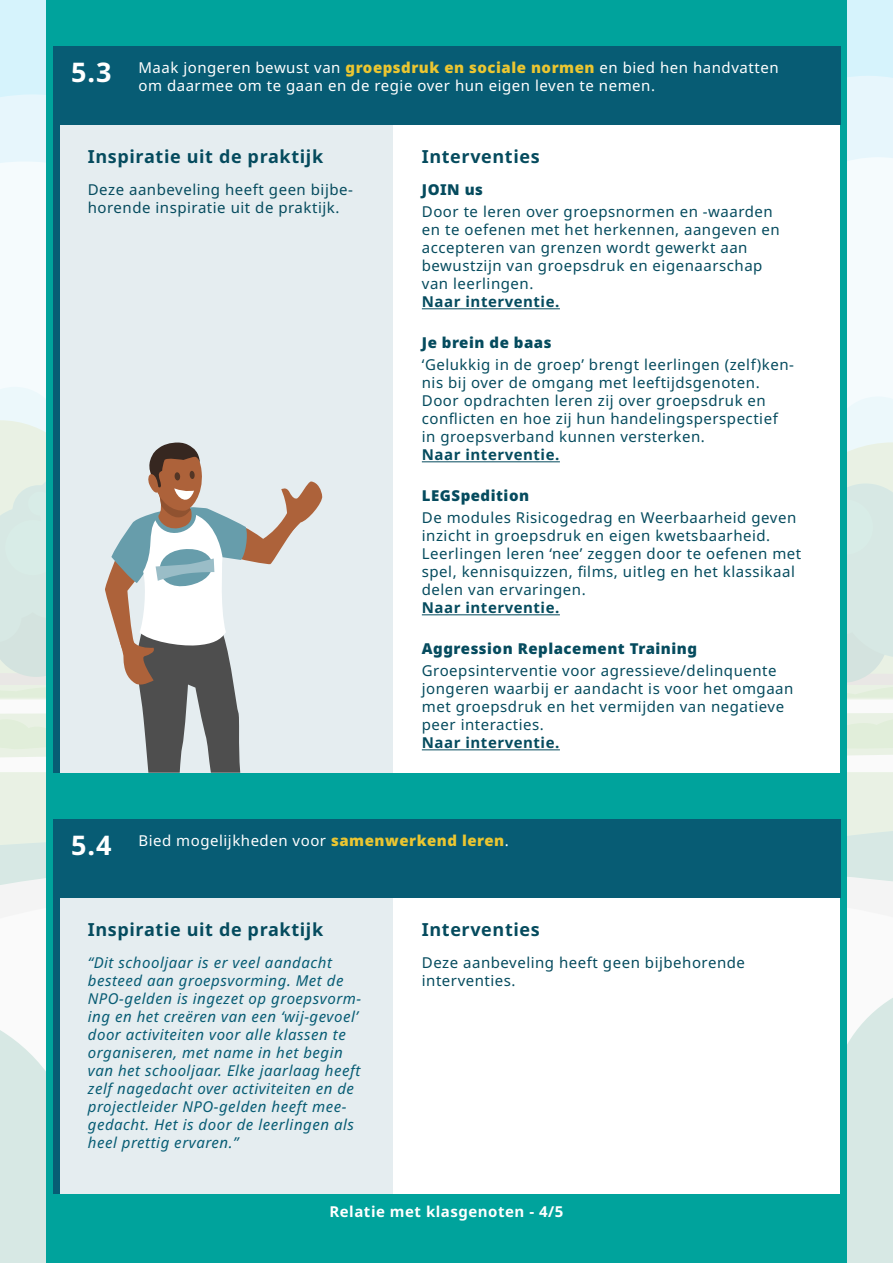
<style>
.page{position:relative;width:893px;height:1263px;background:#fff}
.page>*{position:absolute;margin:0;border:0;box-sizing:border-box;transform-origin:0 0}
.t1{font:700 18px "Noto Sans";letter-spacing:.035em;color:#054b5e}
.t2{font:15px/18px "Noto Sans";letter-spacing:.035em;color:#054b5e}
.t3{font:italic 15px/18px "Noto Sans";letter-spacing:.035em;color:#075c74}
.t4{font:15px/18px "Noto Sans";letter-spacing:.035em;color:#fff}
.t5{font:700 15px "Noto Sans";letter-spacing:.035em;color:#054b5e}
.t6{font:900 15px "Noto Sans";letter-spacing:.035em;color:#054b5e}
.t7{font:700 15px "Noto Sans";letter-spacing:.035em;color:#fff}
.s1{font-weight:700;font-size:27px}
.s2{font-weight:900;color:#ebc631}
</style>
<div class="page">
<svg style="left:0;top:0;width:46px;height:1263px"></svg>
<svg style="left:847px;top:0;width:46px;height:1263px"></svg>
<div style="left:46px;top:0;width:801px;height:1263px;background:#00a39c"></div>
<div style="left:60px;top:898px;width:334px;height:296px;background:#e5edf0"></div>
<div style="left:394px;top:898px;width:446px;height:296px;background:#fff"></div>
<div style="left:53px;top:819px;width:787px;height:79px;background:#075c74"></div>
<svg style="left:0;top:831px;width:46px;height:88px"></svg>
<div style="left:53px;top:892px;width:7px;height:302px;background:#075c74"></div>
<div style="left:60px;top:125px;width:334px;height:648px;background:#e5edf0"></div>
<div style="left:394px;top:125px;width:446px;height:648px;background:#fff"></div>
<div style="left:53px;top:46px;width:787px;height:79px;background:#075c74"></div>
<div style="left:53px;top:116px;width:7px;height:657px;background:#075c74"></div>
<hr style="left:422px;top:308px;width:138px;height:1px;background:#054b5e">
<hr style="left:422px;top:461px;width:138px;height:1px;background:#054b5e">
<hr style="left:422px;top:614px;width:138px;height:1px;background:#054b5e">
<hr style="left:422px;top:749px;width:138px;height:1px;background:#054b5e">
<svg style="left:0;top:157px;width:323px;height:616px"></svg>
<p class="t4" style="left:138px;top:59px;width:642px;text-indent:-67px"><span class="s1">5.3</span> Maak jongeren bewust van <span class="s2">groepsdruk en sociale normen</span> en bied hen handvatten om daarmee om te gaan en de regie over hun eigen leven te nemen.</p>
<p class="t1" style="left:88px;top:144px;width:237px">Inspiratie uit de praktijk</p>
<p class="t1" style="left:422px;top:144px;width:119px">Interventies</p>
<p class="t6" style="left:422px;top:178px;width:63px">JOIN us</p>
<p class="t2" style="left:88px;top:181px;width:267px">Deze aanbeveling heeft geen bijbe&shy;horende inspiratie uit de praktijk.</p>
<p class="t2" style="left:422px;top:203px;width:359px">Door te leren over groepsnormen en -waarden en te oefenen met het herkennen, aangeven en accepteren van grenzen wordt gewerkt aan bewustzijn van groepsdruk en eigenaarschap van leerlingen.</p>
<p class="t5" style="left:422px;top:291px;width:139px">Naar interventie.</p>
<p class="t6" style="left:422px;top:331px;width:131px">Je brein de baas</p>
<p class="t2" style="left:422px;top:356px;width:374px">‘Gelukkig in de groep’ brengt leerlingen (zelf)ken&shy;nis bij over de omgang met leeftijdsgenoten.<br>Door opdrachten leren zij over groepsdruk en conflicten en hoe zij hun handelingsperspectief in groepsverband kunnen versterken.</p>
<p class="t5" style="left:422px;top:444px;width:139px">Naar interventie.</p>
<p class="t6" style="left:422px;top:484px;width:109px">LEGSpedition</p>
<p class="t2" style="left:422px;top:509px;width:381px">De modules Risicogedrag en Weerbaarheid geven inzicht in groepsdruk en eigen kwetsbaarheid.<br>Leerlingen leren ‘nee’ zeggen door te oefenen met spel, kennisquizzen, films, uitleg en het klassikaal delen van ervaringen.</p>
<p class="t5" style="left:422px;top:597px;width:139px">Naar interventie.</p>
<p class="t6" style="left:422px;top:637px;width:277px">Aggression Replacement Training</p>
<p class="t2" style="left:422px;top:662px;width:373px">Groepsinterventie voor agressieve/delinquente jongeren waarbij er aandacht is voor het omgaan met groepsdruk en het vermijden van negatieve peer interacties.</p>
<p class="t5" style="left:422px;top:732px;width:139px">Naar interventie.</p>
<p class="t4" style="left:71px;top:831px;width:439px"><span class="s1">5.4</span> Bied mogelijkheden voor <span class="s2">samenwerkend leren</span>.</p>
<p class="t1" style="left:88px;top:916px;width:237px">Inspiratie uit de praktijk</p>
<p class="t1" style="left:422px;top:916px;width:119px">Interventies</p>
<p class="t2" style="left:422px;top:953px;width:325px">Deze aanbeveling heeft geen bijbehorende interventies.</p>
<p class="t3" style="left:88px;top:953px;width:275px">“Dit schooljaar is er veel aandacht besteed aan groepsvorming. Met de NPO-gelden is ingezet op groepsvorm&shy;ing en het creëren van een ‘wij-gevoel’ door activiteiten voor alle klassen te organiseren, met name in het begin van het schooljaar. Elke jaarlaag heeft zelf nagedacht over activiteiten en de projectleider NPO-gelden heeft mee&shy;gedacht. Het is door de leerlingen als heel prettig ervaren.”</p>
<p class="t7" style="left:329px;top:1201px;width:236px">Relatie met klasgenoten - 4/5</p>
</div>
